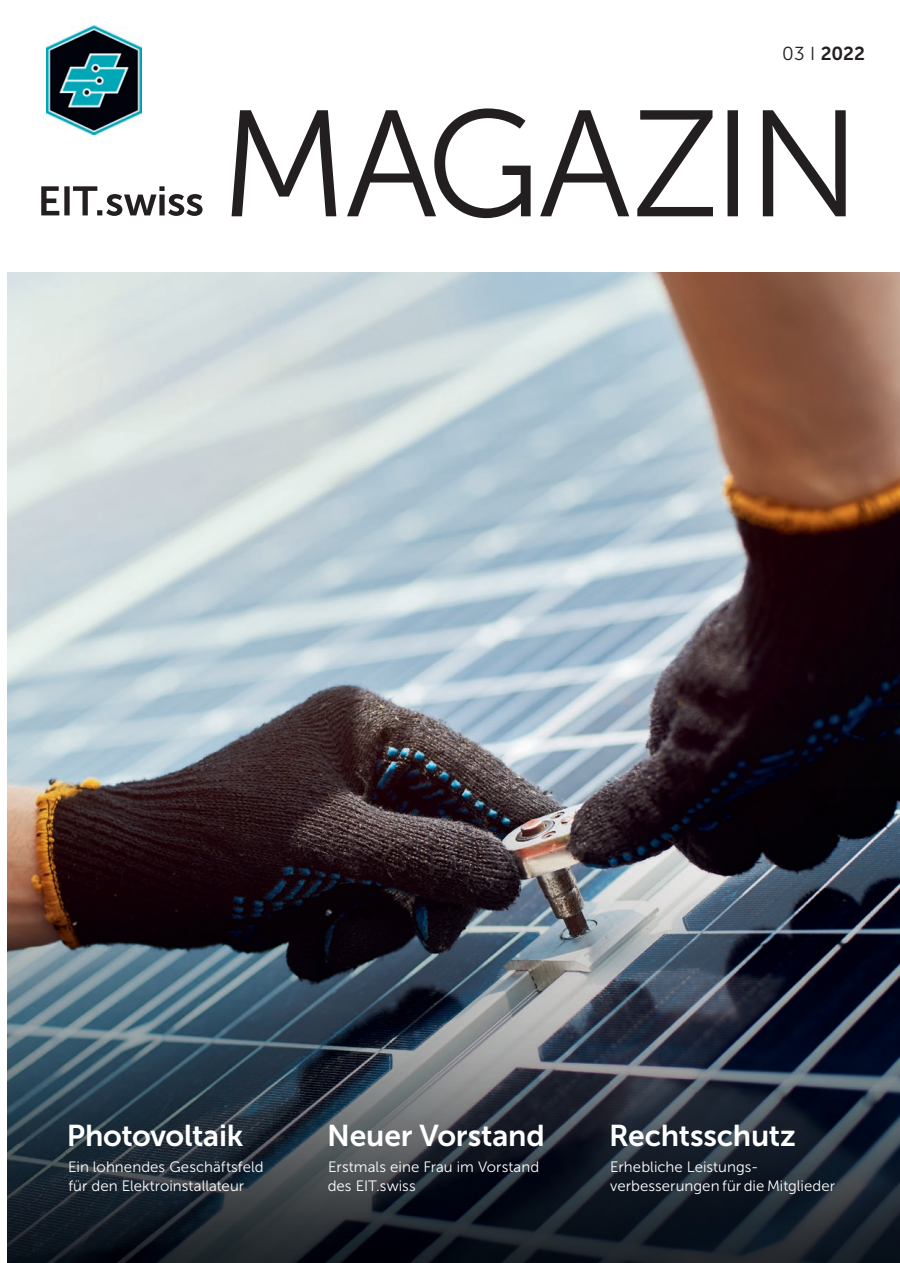
<style>
.page{position:relative;width:900px;height:1263px;background:#fff}
.page>*{position:absolute;margin:0;border:0;box-sizing:border-box;transform-origin:0 0}
.t1{font:30px "Museo Sans 700";letter-spacing:-.005em;color:#fff}
.t2{font:18.75px "Museo Sans 700";color:#231f20}
.t3{font:15px/19.5px "Museo Sans 300";letter-spacing:.005em;color:#fff}
.s1{font-family:"Museo Sans 300"}
</style>
<div class="page">
<img style="left:7px;top:273px;width:892px;height:514px">
<img style="left:7px;top:787px;width:892px;height:476px">
<img style="left:46px;top:26px;width:95px;height:108px">
<svg style="left:231px;top:108px;width:614px;height:110px"></svg>
<svg style="left:41px;top:186px;width:161px;height:30px"></svg>
<p class="t2" style="left:782px;top:43px;width:84px"><span class="s1">03 I</span> 2022</p>
<h1 class="t1" style="left:67px;top:1119px;width:178px">Photovoltaik</h1>
<p class="t3" style="left:68px;top:1157px;width:197px">Ein lohnendes Geschäftsfeld für den Elektroinstallateur</p>
<h1 class="t1" style="left:327px;top:1119px;width:219px">Neuer Vorstand</h1>
<p class="t3" style="left:327px;top:1157px;width:213px">Erstmals eine Frau im Vorstand des EIT.swiss</p>
<h1 class="t1" style="left:609px;top:1119px;width:188px">Rechtsschutz</h1>
<p class="t3" style="left:610px;top:1157px;width:226px">Erhebliche Leistungs&shy;verbesserungen für die Mitglieder</p>
</div>
